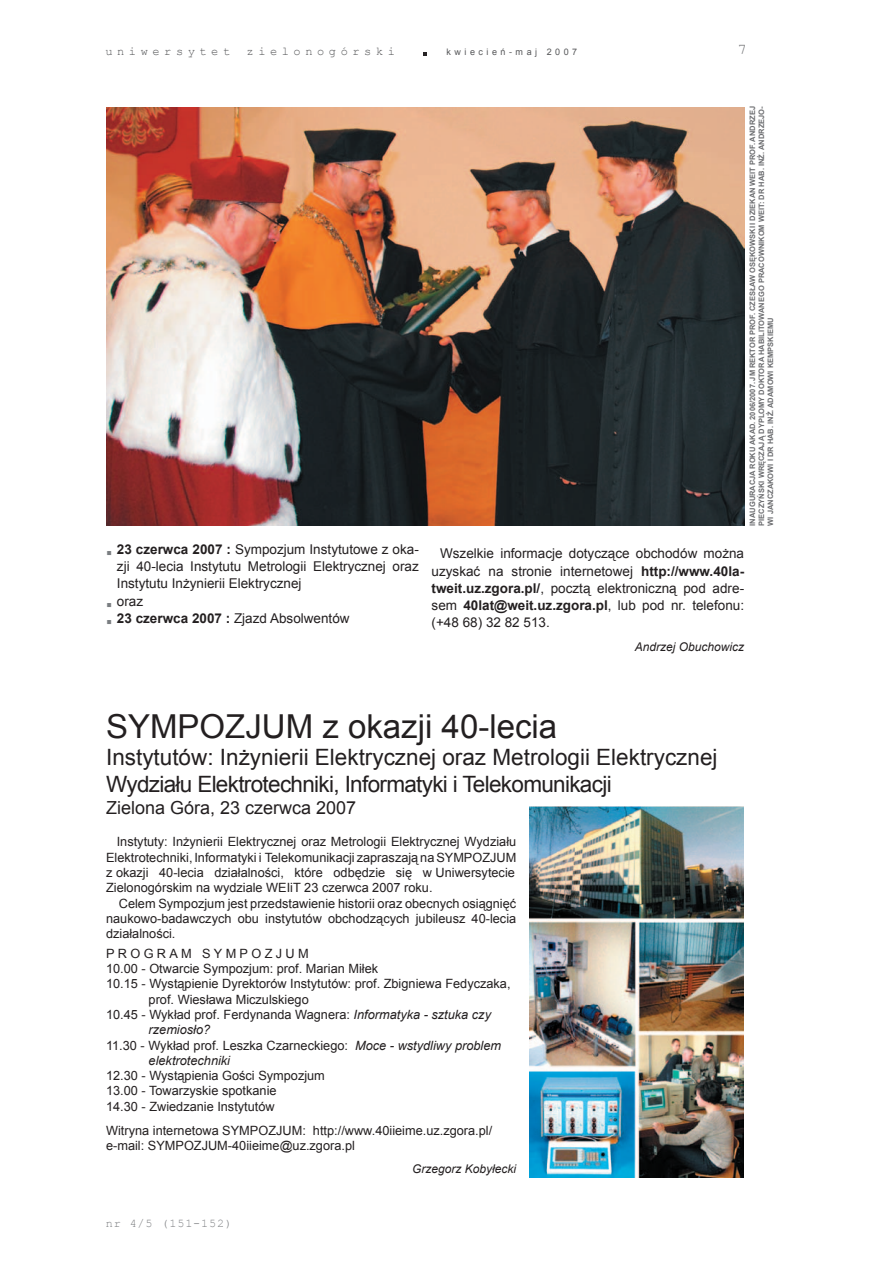
<style>
.page{position:relative;width:893px;height:1263px;background:#fff}
.page>*{position:absolute;margin:0;border:0;box-sizing:border-box;transform-origin:0 0}
.t1{font:33px "Arial";color:#231f20}
.t2{font:22.5px/27px "Arial";color:#231f20}
.t3{font:18px "Arial";color:#231f20}
.t4{font:15px "Courier New";color:#6c6d70}
.t5{font:13.5px/17.2px "Arial";color:#231f20;text-align:justify}
.t6{font:12.75px/15.3px "Arial";color:#231f20;text-align:justify}
.t7{font:italic 12.75px "Arial";color:#231f20}
.t8{font:12.75px "Arial";letter-spacing:.26em;color:#231f20}
.t9{font:italic 12px "Arial";color:#231f20}
.t10{font:12px "Courier New";letter-spacing:.38em;color:#57585a}
.t11{font:11.85px "Courier New";letter-spacing:.07em;color:#808285}
.t12{font:9px "Arial";letter-spacing:.39em;color:#57585a}
.t13{font:700 7.5px/9px "Arial";color:#6c6d70;text-align:justify}
.s1{color:#7a7e81}
.s2{font-weight:700}
.s3{font-style:italic}
</style>
<div class="page">
<svg style="left:423px;top:52px;width:4px;height:3px"></svg>
<img style="left:106px;top:107px;width:638px;height:419px">
<img style="left:529px;top:806px;width:215px;height:372px">
<p class="t10" style="left:105px;top:44px;width:126px">uniwersytet</p>
<p class="t10" style="left:247px;top:44px;width:150px">zielonogórski</p>
<p class="t12" style="left:447px;top:46px;width:132px">kwiecień-maj 2007</p>
<p class="t4" style="left:738px;top:40px;width:10px">7</p>
<p class="t5" style="left:117px;top:541px;width:303px;text-indent:-11px"><span class="s1">▪</span> <span class="s2">23 czerwca 2007 :</span> Sympozjum Instytutowe z oka&shy;zji 40-lecia Instytutu Metrologii Elektrycznej oraz Instytutu Inżynierii Elektrycznej</p>
<p class="t5" style="left:106px;top:592px;width:38px"><span class="s1">▪</span> oraz</p>
<p class="t5" style="left:106px;top:610px;width:245px"><span class="s1">▪</span> <span class="s2">23 czerwca 2007 :</span> Zjazd Absolwentów</p>
<p class="t13" style="left:748px;top:526px;width:421px;rotate:-90deg">INAUGURACJA ROKU AKAD. 2006/2007. JM REKTOR PROF. CZESŁAW OSĘKOWSKI I DZIEKAN WEIT PROF. ANDRZEJ PIECZYŃSKI WRĘCZAJĄ DYPLOMY DOKTORA HABILITOWANEGO PRACOWNIKOM WEIT: DR HAB. INŻ. ANDRZEJO-WI JANCZAKOWI I DR HAB. INŻ. ADAMOWI KEMPSKIEMU</p>
<p class="t5" style="left:432px;top:545px;width:314px;text-indent:9px">Wszelkie informacje dotyczące obchodów można uzyskać na stronie internetowej <span class="s2">http://www.40la&shy;tweit.uz.zgora.pl/</span>, pocztą elektroniczną pod adre&shy;sem <span class="s2">40lat@weit.uz.zgora.pl</span>, lub pod nr. telefonu: (+48 68) 32 82 513.</p>
<p class="t9" style="left:635px;top:639px;width:111px">Andrzej Obuchowicz</p>
<h1 class="t1" style="left:106px;top:705px;width:453px">SYMPOZJUM z okazji 40-lecia</h1>
<h2 class="t2" style="left:106px;top:744px;width:613px">Instytutów: Inżynierii Elektrycznej oraz Metrologii Elektrycznej<br>Wydziału Elektrotechniki, Informatyki i Telekomunikacji</h2>
<h3 class="t3" style="left:106px;top:796px;width:252px">Zielona Góra, 23 czerwca 2007</h3>
<p class="t6" style="left:106px;top:834px;width:412px;text-indent:11px">Instytuty: Inżynierii Elektrycznej oraz Metrologii Elektrycznej Wydziału Elektrotechniki, Informatyki i Telekomunikacji zapraszają na SYMPOZJUM z okazji 40-lecia działalności, które odbędzie się w Uniwersytecie Zielonogórskim na wydziale WEIiT 23 czerwca 2007 roku.</p>
<p class="t6" style="left:106px;top:895px;width:412px;text-indent:13px">Celem Sympozjum jest przedstawienie historii oraz obecnych osiągnięć naukowo-badawczych obu instytutów obchodzących jubileusz 40-lecia działalności.</p>
<p class="t8" style="left:106px;top:945px;width:204px">PROGRAM SYMPOZJUM</p>
<p class="t6" style="left:106px;top:961px;width:274px">10.00 - Otwarcie Sympozjum: prof. Marian Miłek</p>
<p class="t6" style="left:106px;top:976px;width:406px">10.15 - Wystąpienie Dyrektorów Instytutów: prof. Zbigniewa Fedyczaka,</p>
<p class="t6" style="left:149px;top:992px;width:162px">prof. Wiesława Miczulskiego</p>
<p class="t6" style="left:106px;top:1007px;width:386px">10.45 - Wykład prof. Ferdynanda Wagnera: <span class="s3">Informatyka - sztuka czy</span></p>
<p class="t7" style="left:149px;top:1021px;width:63px">rzemiosło?</p>
<p class="t6" style="left:106px;top:1037px;width:397px">11.30 - Wykład prof. Leszka Czarneckiego: <span class="s3">Moce - wstydliwy problem</span></p>
<p class="t7" style="left:149px;top:1052px;width:83px">elektrotechniki</p>
<p class="t6" style="left:106px;top:1068px;width:220px;text-align:left">12.30 - Wystąpienia Gości Sympozjum<br>13.00 - Towarzyskie spotkanie<br>14.30 - Zwiedzanie Instytutów</p>
<p class="t6" style="left:106px;top:1122px;width:388px">Witryna internetowa SYMPOZJUM: http://www.40iieime.uz.zgora.pl/ e-mail: SYMPOZJUM-40iieime@uz.zgora.pl</p>
<p class="t9" style="left:412px;top:1161px;width:106px">Grzegorz Kobyłecki</p>
<p class="t11" style="left:106px;top:1216px;width:128px">nr 4/5 (151-152)</p>
</div>
